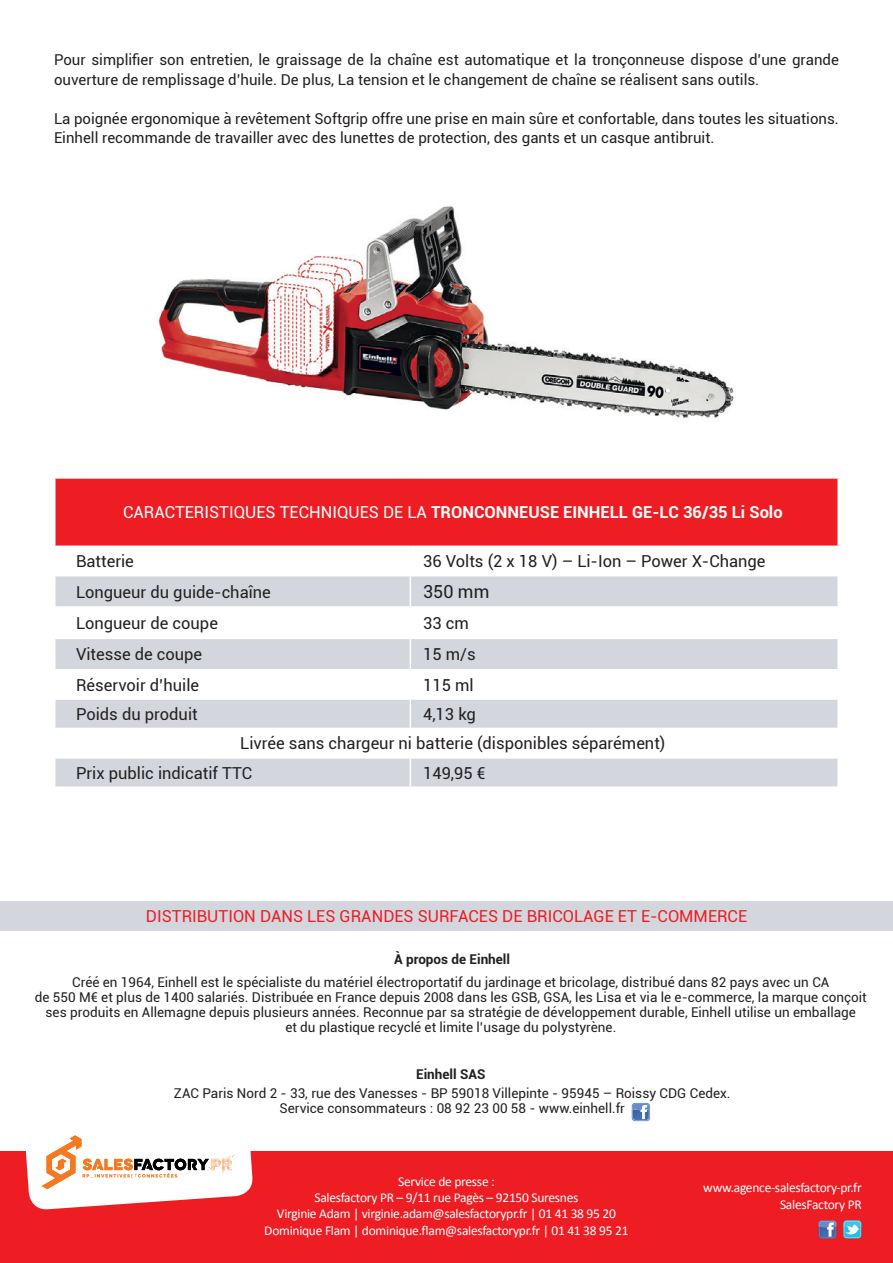
<style>
.page{position:relative;width:893px;height:1263px;background:#fff}
.page>*{position:absolute;margin:0;border:0;box-sizing:border-box;transform-origin:0 0}
.t1{font:18px "Roboto";color:#231f20}
.t2{font:16.5px "Roboto";color:#231f20}
.t3{font:700 16.5px "Roboto";color:#fff}
.t4{font:16.5px "Roboto";color:#ed1d23}
.t5{font:15px/19.5px "Roboto";color:#231f20}
.t6{font:13.5px/15px "Roboto";color:#231f20;text-align:center}
.t7{font:13.5px/16.2px "Calibri";letter-spacing:-.02em;color:#fff;text-align:center}
.t8{font:700 13.5px "Roboto";color:#231f20}
.s1{font-weight:400}
</style>
<div class="page">
<div style="left:0;top:1151px;width:893px;height:112px;background:#ed1d23"></div>
<svg style="left:25px;top:1135px;width:228px;height:75px"></svg>
<div style="left:55px;top:478px;width:783px;height:68px;background:#ed1d23"></div>
<svg style="left:56px;top:576px;width:781px;height:210px;fill:#d3d7dd"></svg>
<svg style="left:410px;top:670px;width:1px;height:58px"></svg>
<svg style="left:410px;top:759px;width:1px;height:27px"></svg>
<hr style="left:410px;top:576px;width:1px;height:30px;background:#fff">
<hr style="left:54px;top:606px;width:356px;height:2px;background:#fff">
<hr style="left:410px;top:606px;width:429px;height:2px;background:#fff">
<hr style="left:410px;top:608px;width:1px;height:30px;background:#fff">
<hr style="left:54px;top:638px;width:356px;height:1px;background:#fff">
<hr style="left:410px;top:638px;width:429px;height:1px;background:#fff">
<hr style="left:410px;top:639px;width:1px;height:30px;background:#fff">
<hr style="left:54px;top:669px;width:356px;height:1px;background:#fff">
<hr style="left:410px;top:669px;width:429px;height:1px;background:#fff">
<hr style="left:54px;top:698px;width:356px;height:2px;background:#fff">
<hr style="left:410px;top:698px;width:429px;height:2px;background:#fff">
<hr style="left:54px;top:479px;width:2px;height:66px;background:#fff">
<hr style="left:54px;top:477px;width:356px;height:2px;background:#fff">
<hr style="left:410px;top:477px;width:429px;height:2px;background:#fff">
<hr style="left:837px;top:479px;width:2px;height:66px;background:#fff">
<hr style="left:54px;top:545px;width:356px;height:2px;background:#fff">
<hr style="left:410px;top:545px;width:429px;height:2px;background:#fff">
<hr style="left:54px;top:728px;width:356px;height:1px;background:#fff">
<hr style="left:54px;top:757px;width:356px;height:2px;background:#fff">
<hr style="left:410px;top:728px;width:429px;height:1px;background:#fff">
<hr style="left:410px;top:757px;width:429px;height:2px;background:#fff">
<svg style="left:843px;top:1220px;width:18px;height:18px"></svg>
<svg style="left:818px;top:1220px;width:19px;height:19px"></svg>
<div style="left:0;top:901px;width:893px;height:29px;background:#d3d7dd"></div>
<svg style="left:632px;top:1103px;width:18px;height:18px"></svg>
<img style="left:158px;top:205px;width:576px;height:213px">
<p class="t5" style="left:54px;top:50px;width:786px">Pour simplifier son entretien, le graissage de la chaîne est automatique et la tronçonneuse dispose d’une grande ouverture de remplissage d’huile. De plus, La tension et le changement de chaîne se réalisent sans outils.</p>
<p class="t5" style="left:54px;top:108px;width:786px">La poignée ergonomique à revêtement Softgrip offre une prise en main sûre et confortable, dans toutes les situations.<br>Einhell recommande de travailler avec des lunettes de protection, des gants et un casque antibruit.</p>
<p class="t3" style="left:123px;top:501px;width:661px"><span class="s1">CARACTERISTIQUES TECHNIQUES DE LA</span> TRONCONNEUSE EINHELL GE-LC 36/35 Li Solo</p>
<p class="t2" style="left:76px;top:550px;width:59px">Batterie</p>
<p class="t2" style="left:423px;top:550px;width:344px">36 Volts (2 x 18 V) – Li-Ion – Power X-Change</p>
<p class="t2" style="left:76px;top:580px;width:196px">Longueur du guide-chaîne</p>
<h1 class="t1" style="left:423px;top:579px;width:68px">350 mm</h1>
<p class="t2" style="left:76px;top:611px;width:143px">Longueur de coupe</p>
<p class="t2" style="left:423px;top:611px;width:47px">33 cm</p>
<p class="t2" style="left:76px;top:643px;width:128px">Vitesse de coupe</p>
<p class="t2" style="left:423px;top:643px;width:54px">15 m/s</p>
<p class="t2" style="left:76px;top:673px;width:125px">Réservoir d’huile</p>
<p class="t2" style="left:423px;top:673px;width:52px">115 ml</p>
<p class="t2" style="left:76px;top:702px;width:123px">Poids du produit</p>
<p class="t2" style="left:423px;top:702px;width:54px">4,13 kg</p>
<p class="t2" style="left:240px;top:732px;width:427px">Livrée sans chargeur ni batterie (disponibles séparément)</p>
<p class="t2" style="left:76px;top:761px;width:178px">Prix public indicatif TTC</p>
<p class="t2" style="left:423px;top:761px;width:64px">149,95 €</p>
<p class="t4" style="left:146px;top:904px;width:603px">DISTRIBUTION DANS LES GRANDES SURFACES DE BRICOLAGE ET E-COMMERCE</p>
<p class="t8" style="left:394px;top:949px;width:118px">À propos de Einhell</p>
<p class="t6" style="left:35px;top:974px;width:833px">Créé en 1964, Einhell est le spécialiste du matériel électroportatif du jardinage et bricolage, distribué dans 82 pays avec un CA<br>de 550 M€ et plus de 1400 salariés. Distribuée en France depuis 2008 dans les GSB, GSA, les Lisa et via le e-commerce, la marque conçoit ses produits en Allemagne depuis plusieurs années. Reconnue par sa stratégie de développement durable, Einhell utilise un emballage<br>et du plastique recyclé et limite l’usage du polystyrène.</p>
<p class="t8" style="left:416px;top:1065px;width:71px">Einhell SAS</p>
<p class="t6" style="left:174px;top:1086px;width:558px">ZAC Paris Nord 2 - 33, rue des Vanesses - BP 59018 Villepinte - 95945 – Roissy CDG Cedex.<br>Service consommateurs : 08 92 23 00 58 - www.einhell.fr</p>
<p class="t7" style="left:264px;top:1173px;width:366px">Service de presse :<br>Salesfactory PR – 9/11 rue Pagès – 92150 Suresnes<br>Virginie Adam | virginie.adam@salesfactorypr.fr | 01 41 38 95 20<br>Dominique Flam | dominique.flam@salesfactorypr.fr | 01 41 38 95 21</p>
<p class="t7" style="left:703px;top:1179px;width:160px;text-align:right">www.agence-salesfactory-pr.fr<br>SalesFactory PR</p>
</div>
